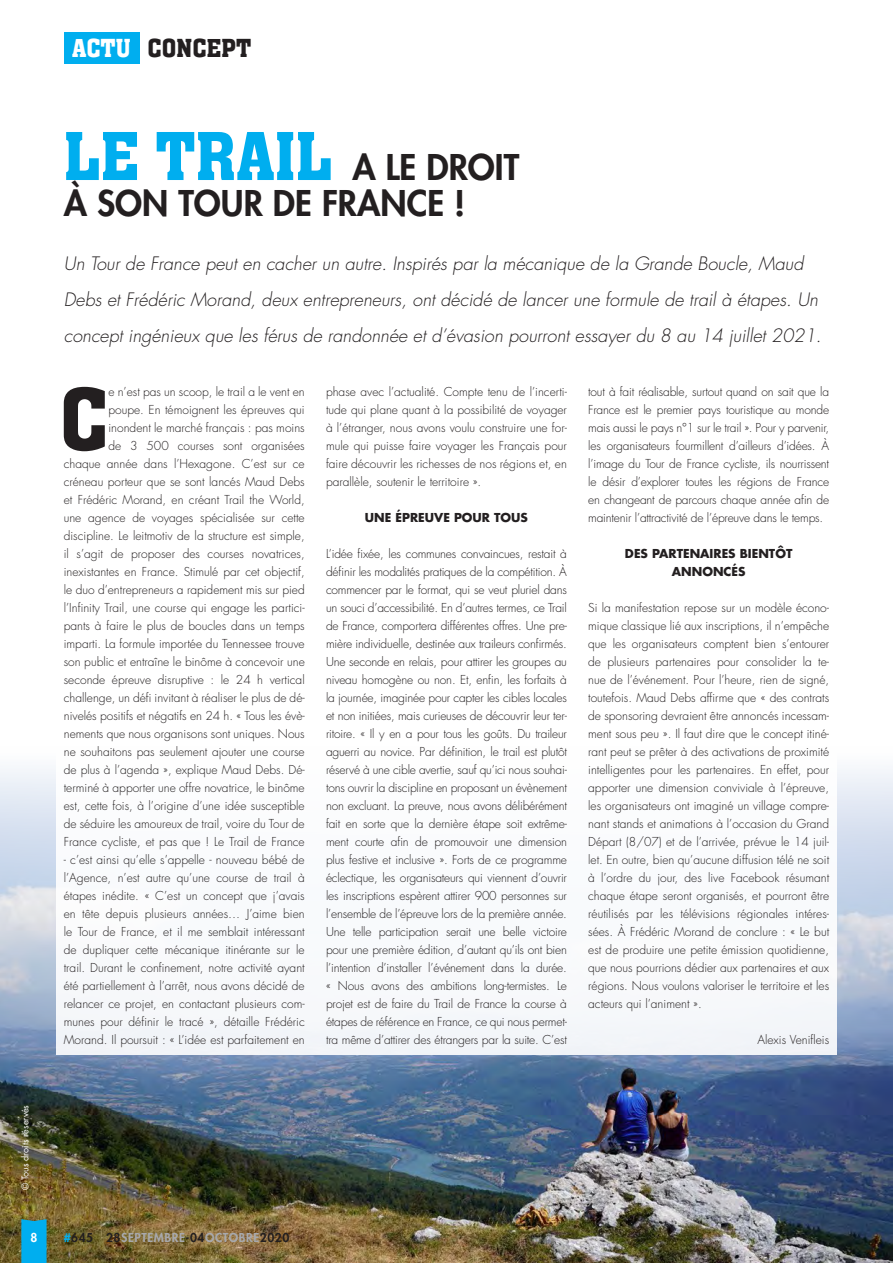
<style>
.page{position:relative;width:893px;height:1263px;background:#fff}
.page>*{position:absolute;margin:0;border:0;box-sizing:border-box;transform-origin:0 0}
.t1{font:93px "Aachen Medium Plain";color:#231f20}
.t2{font:800 34.5px "Futura";color:#231f20}
.t3{font:27px "Aachen Medium Plain";color:#231f20}
.t4{font:italic 300 18px/36px "Futura";color:#231f20}
.t5{font:300 12px/18px "Futura";color:#231f20;text-align:justify}
.t6{font:700 12px/18px "Futura";color:#231f20;text-align:center}
.t7{font:800 12px "Futura";letter-spacing:.05em;color:#a8a9ad}
.t8{font:800 12px "Futura";color:#fff}
.t9{font:9px "Futura";color:#fff}
.s1{color:#fff}
.s2{font-family:"Aachen Medium Plain";font-weight:400;font-size:72px;color:#00aeef}
.s3{color:#00aeef}
.s4{color:#231f20}
</style>
<div class="page">
<img style="left:0;top:768px;width:893px;height:495px">
<div style="left:56px;top:652px;width:781px;height:402px;background:#fff"></div>
<svg style="left:21px;top:1219px;width:26px;height:44px"></svg>
<div style="left:64px;top:32px;width:75px;height:32px;background:#00aeef"></div>
<p class="t3" style="left:72px;top:34px;width:180px"><span class="s1">ACTU</span> CONCEPT</p>
<p class="t9" style="left:19px;top:1190px;width:87px;rotate:-90deg">© Tous droits réservés</p>
<p class="t2" style="left:64px;top:144px;width:457px"><span class="s2">LE TRAIL</span> A LE DROIT</p>
<p class="t2" style="left:64px;top:180px;width:403px">À SON TOUR DE FRANCE !</p>
<p class="t4" style="left:64px;top:246px;width:759px">Un Tour de France peut en cacher un autre. Inspirés par la mécanique de la Grande Boucle, Maud<br>Debs et Frédéric Morand, deux entrepreneurs, ont décidé de lancer une formule de trail à étapes. Un concept ingénieux que les férus de randonnée et d’évasion pourront essayer du 8 au 14 juillet 2021.</p>
<p class="t1" style="left:59px;top:369px;width:51px">C</p>
<p class="t5" style="left:588px;top:383px;width:242px">tout à fait réalisable, surtout quand on sait que la France est le premier pays touristique au monde mais aussi le pays n°1 sur le trail ». Pour y parvenir, les organisateurs fourmillent d’ailleurs d’idées. À l’image du Tour de France cycliste, ils nourrissent le désir d’explorer toutes les régions de France en changeant de parcours chaque année afin de maintenir l’attractivité de l’épreuve dans le temps.</p>
<p class="t6" style="left:625px;top:544px;width:169px">DES PARTENAIRES BIENTÔT<br>ANNONCÉS</p>
<p class="t5" style="left:588px;top:599px;width:242px">Si la manifestation repose sur un modèle écono&shy;mique classique lié aux inscriptions, il n’empêche que les organisateurs comptent bien s’entourer de plusieurs partenaires pour consolider la te&shy;nue de l’événement. Pour l’heure, rien de signé, toutefois. Maud Debs affirme que « des contrats de sponsoring devraient être annoncés incessam&shy;ment sous peu ». Il faut dire que le concept itiné&shy;rant peut se prêter à des activations de proximité intelligentes pour les partenaires. En effet, pour apporter une dimension conviviale à l’épreuve, les organisateurs ont imaginé un village compre&shy;nant stands et animations à l’occasion du Grand Départ (8/07) et de l’arrivée, prévue le 14 juil&shy;let. En outre, bien qu’aucune diffusion télé ne soit à l’ordre du jour, des live Facebook résumant chaque étape seront organisés, et pourront être réutilisés par les télévisions régionales intéres&shy;sées. À Frédéric Morand de conclure : « Le but est de produire une petite émission quotidienne, que nous pourrions dédier aux partenaires et aux régions. Nous voulons valoriser le territoire et les acteurs qui l’animent ».</p>
<p class="t5" style="left:757px;top:1031px;width:73px">Alexis Venifleis</p>
<p class="t5" style="left:64px;top:383px;width:242px;text-align:right">e n’est pas un scoop, le trail a le vent en<br>poupe. En témoignent les épreuves qui inondent le marché français : pas moins<br>de 3 500 courses sont organisées<br>chaque année dans l’Hexagone. C’est sur ce créneau porteur que se sont lancés Maud Debs et Frédéric Morand, en créant Trail the World, une agence de voyages spécialisée sur cette discipline. Le leitmotiv de la structure est simple, il s’agit de proposer des courses novatrices, inexistantes en France. Stimulé par cet objectif, le duo d’entrepreneurs a rapidement mis sur pied l’Infinity Trail, une course qui engage les partici&shy;pants à faire le plus de boucles dans un temps imparti. La formule importée du Tennessee trouve son public et entraîne le binôme à concevoir une seconde épreuve disruptive : le 24 h vertical challenge, un défi invitant à réaliser le plus de dé&shy;nivelés positifs et négatifs en 24 h. « Tous les évè&shy;nements que nous organisons sont uniques. Nous ne souhaitons pas seulement ajouter une course de plus à l’agenda », explique Maud Debs. Dé&shy;terminé à apporter une offre novatrice, le binôme est, cette fois, à l’origine d’une idée susceptible de séduire les amoureux de trail, voire du Tour de France cycliste, et pas que ! Le Trail de France</p>
<p class="t5" style="left:64px;top:851px;width:242px">- c’est ainsi qu’elle s’appelle - nouveau bébé de l’Agence, n’est autre qu’une course de trail à étapes inédite. « C’est un concept que j’avais en tête depuis plusieurs années… J’aime bien le Tour de France, et il me semblait intéressant de dupliquer cette mécanique itinérante sur le trail. Durant le confinement, notre activité ayant été partiellement à l’arrêt, nous avons décidé de relancer ce projet, en contactant plusieurs com&shy;munes pour définir le tracé », détaille Frédéric Morand. Il poursuit : « L’idée est parfaitement en</p>
<p class="t5" style="left:326px;top:383px;width:242px">phase avec l’actualité. Compte tenu de l’incerti&shy;tude qui plane quant à la possibilité de voyager à l’étranger, nous avons voulu construire une for&shy;mule qui puisse faire voyager les Français pour faire découvrir les richesses de nos régions et, en parallèle, soutenir le territoire ».</p>
<p class="t6" style="left:365px;top:508px;width:165px">UNE ÉPREUVE POUR TOUS</p>
<p class="t5" style="left:326px;top:545px;width:242px">L’idée fixée, les communes convaincues, restait à définir les modalités pratiques de la compétition. À commencer par le format, qui se veut pluriel dans un souci d’accessibilité. En d’autres termes, ce Trail de France, comportera différentes offres. Une pre&shy;mière individuelle, destinée aux traileurs confirmés.<br>Une seconde en relais, pour attirer les groupes au niveau homogène ou non. Et, enfin, les forfaits à la journée, imaginée pour capter les cibles locales et non initiées, mais curieuses de découvrir leur ter&shy;ritoire. « Il y en a pour tous les goûts. Du traileur aguerri au novice. Par définition, le trail est plutôt réservé à une cible avertie, sauf qu’ici nous souhai&shy;tons ouvrir la discipline en proposant un évènement non excluant. La preuve, nous avons délibérément fait en sorte que la dernière étape soit extrême&shy;ment courte afin de promouvoir une dimension plus festive et inclusive ». Forts de ce programme éclectique, les organisateurs qui viennent d’ouvrir les inscriptions espèrent attirer 900 personnes sur l’ensemble de l’épreuve lors de la première année.<br>Une telle participation serait une belle victoire pour une première édition, d’autant qu’ils ont bien l’intention d’installer l’événement dans la durée. « Nous avons des ambitions long-termistes. Le projet est de faire du Trail de France la course à étapes de référence en France, ce qui nous permet&shy;tra même d’attirer des étrangers par la suite. C’est</p>
<p class="t8" style="left:30px;top:1229px;width:8px">8</p>
<p class="t7" style="left:64px;top:1229px;width:227px"><span class="s3">#</span><span class="s4">645 28</span>SEPTEMBRE<span class="s4">-04</span>OCTOBRE<span class="s4">2020</span></p>
</div>
